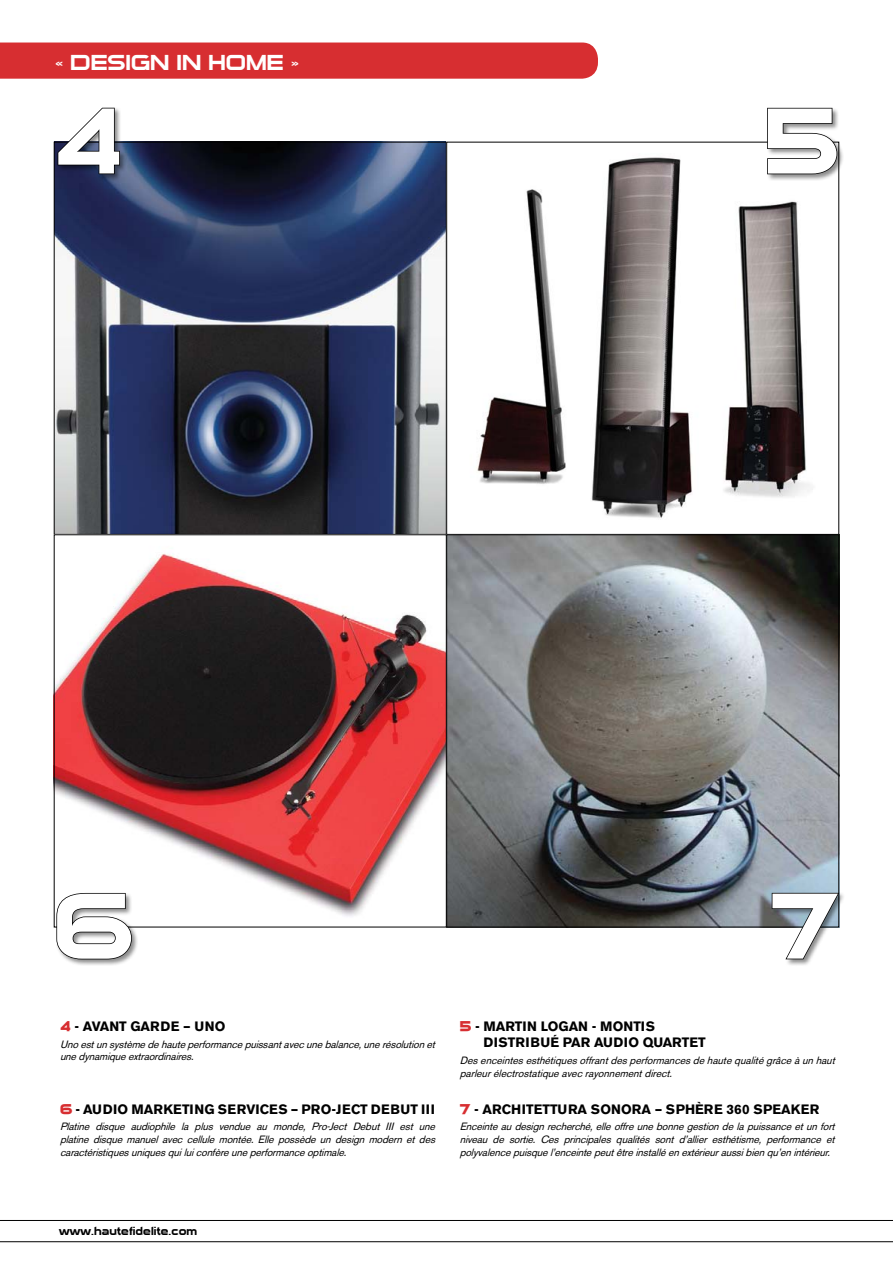
<style>
.page{position:relative;width:893px;height:1263px;background:#fff}
.page>*{position:absolute;margin:0;border:0;box-sizing:border-box;transform-origin:0 0}
.t1{font:90px "Sui Generis";color:#fff}
.t2{font:21px "Sui Generis";color:#fff}
.t3{font:700 13.5px/16.2px "Akzidenz Grotesk BE";color:#000}
.t4{font:700 13.5px "Akzidenz Grotesk BE";letter-spacing:.02em;color:#000}
.t5{font:italic 10.5px/12.6px "Akzidenz Grotesk BE";color:#000}
.t6{font:10.5px "Sui Generis";letter-spacing:.01em;color:#000}
.s1{font-family:"Sui Generis";color:#d72e31}
</style>
<div class="page">
<hr style="left:0;top:1220px;width:893px;height:1px;background:#000">
<hr style="left:0;top:1241px;width:893px;height:1px;background:#000">
<div style="left:0;top:43px;width:598px;height:36px;background:#d72e31"></div>
<img style="left:56px;top:144px;width:781px;height:781px">
<div style="left:56px;top:107px;width:71px;height:74px;background:#000;opacity:.45"></div>
<svg style="left:57px;top:107px;width:64px;height:68px"></svg>
<div style="left:771px;top:892px;width:75px;height:74px;background:#000;opacity:.45"></div>
<svg style="left:771px;top:892px;width:69px;height:68px"></svg>
<div style="left:56px;top:893px;width:83px;height:73px;background:#000;opacity:.45"></div>
<svg style="left:56px;top:892px;width:77px;height:68px;background:#999"></svg>
<div style="left:767px;top:108px;width:78px;height:73px;background:#000;opacity:.45"></div>
<svg style="left:760px;top:107px;width:78px;height:68px"></svg>
<p class="t2" style="left:55px;top:51px;width:245px">« DESIGN IN HOME »</p>
<p class="t1" style="left:54px;top:94px;width:71px">4</p>
<p class="t1" style="left:764px;top:94px;width:76px">5</p>
<p class="t1" style="left:54px;top:879px;width:81px">6</p>
<p class="t1" style="left:770px;top:879px;width:70px">7</p>
<p class="t3" style="left:60px;top:1018px;width:167px"><span class="s1">4</span> - AVANT GARDE – UNO</p>
<p class="t5" style="left:60px;top:1038px;width:380px">Unoestunsystèmedehauteperformancepuissantavecunebalance,unerésolutionet unedynamiqueextraordinaires.</p>
<p class="t4" style="left:60px;top:1101px;width:376px"><span class="s1">6</span> - AUDIO MARKETING SERVICES – PRO-JECT DEBUT III</p>
<p class="t5" style="left:60px;top:1120px;width:380px;text-align:justify">Platine disque audiophile la plus vendue au monde, Pro-Ject Debut III est une platine disque manuel avec cellule montée. Elle possède un design modern et des caractéristiquesuniquesquiluiconfèreuneperformanceoptimale.</p>
<p class="t3" style="left:483px;top:1018px;width:224px;text-indent:-24px"><span class="s1">5</span> - MARTIN LOGAN - MONTIS<br>DISTRIBUÉ PAR AUDIO QUARTET</p>
<p class="t5" style="left:460px;top:1054px;width:380px">Desenceintesesthétiquesoffrantdesperformancesdehautequalitégrâceàunhaut parleurélectrostatiqueavecrayonnementdirect.</p>
<p class="t3" style="left:460px;top:1101px;width:361px"><span class="s1">7</span> - ARCHITETTURA SONORA – SPHÈRE 360 SPEAKER</p>
<p class="t5" style="left:460px;top:1120px;width:380px;text-align:justify">Enceinteaudesignrecherché,elleoffreunebonnegestiondelapuissanceetunfort niveau de sortie. Ces principales qualités sont d’allier esthétisme, performance et polyvalencepuisquel’enceintepeutêtreinstalléenextérieuraussibienqu’enintérieur.</p>
<p class="t6" style="left:59px;top:1225px;width:140px">www.hautefidelite.com</p>
</div>
